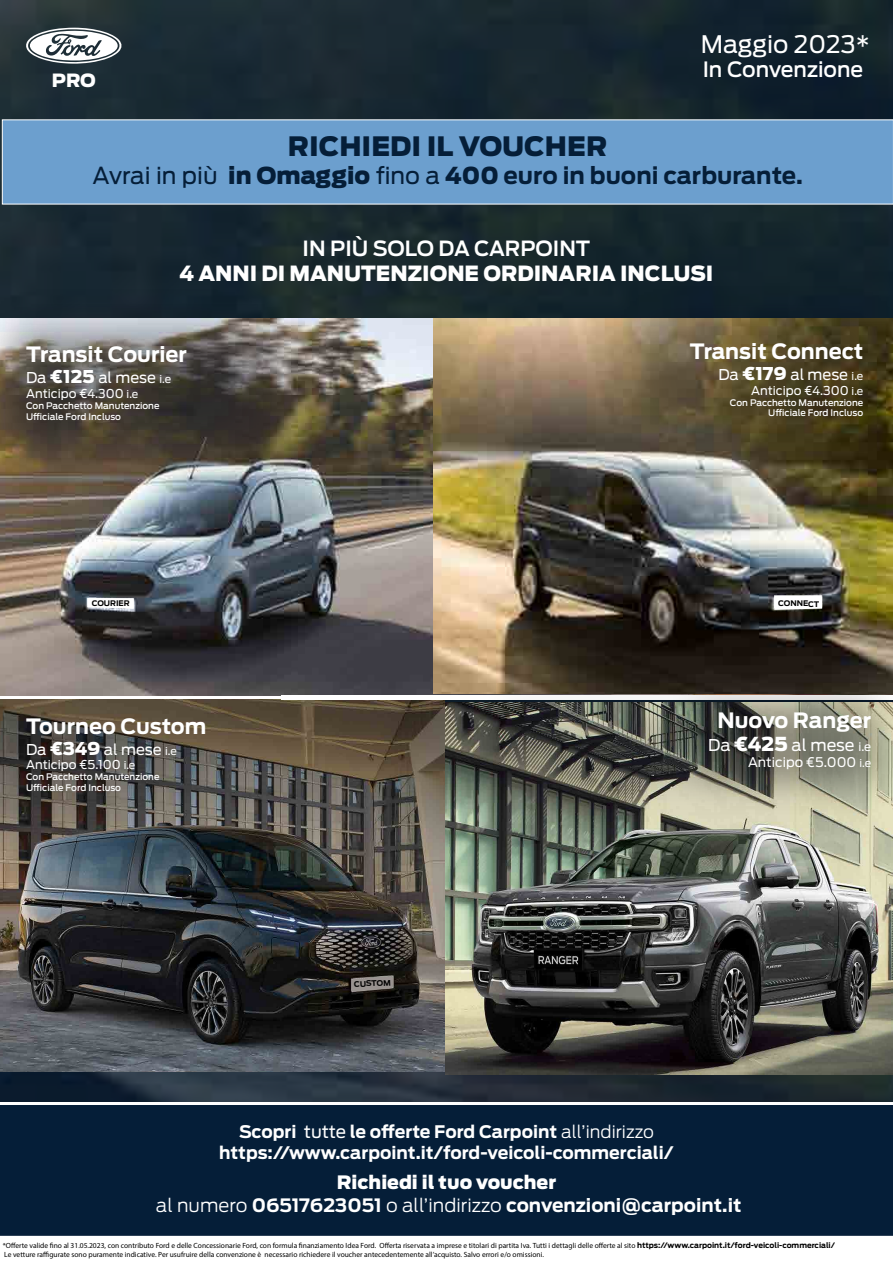
<style>
.page{position:relative;width:893px;height:1263px;background:#fff}
.page>*{position:absolute;margin:0;border:0;box-sizing:border-box;transform-origin:0 0}
.t1{font:900 26.55px "Ford Antenna";color:#051e38}
.t2{font:24px "Ford Antenna";color:#fff}
.t3{font:700 23.25px "Ford Antenna";color:#051e38}
.t4{font:700 21px "Ford Antenna";color:#fff}
.t5{font:500 21px "Ford Antenna";color:#fff}
.t6{font:900 20.85px "Ford Antenna";color:#fff}
.t7{font:600 20.85px "Ford Antenna";color:#fff}
.t8{font:700 18.3px/22.2px "Ford Antenna";color:#fff;text-align:center}
.t9{font:900 18.15px "Ford Antenna";color:#fff}
.t10{font:700 17.25px/20.7px "Ford Antenna";color:#fff;text-align:center}
.t11{font:16.2px "Ford Antenna";color:#fff}
.t12{font:14.85px "Ford Antenna";color:#fff}
.t13{font:13.2px "Ford Antenna";color:#fff}
.t14{font:12.15px "Ford Antenna";color:#fff}
.t15{font:500 9px/10.8px "Ford Antenna";color:#fff}
.t16{font:700 7.65px "Ford Antenna";letter-spacing:-.005em;color:#000}
.t17{font:7.5px/9px "Myriad Pro";color:#000}
.s1{font-weight:400}
.s2{font-weight:900}
.s3{font-weight:900;font-size:17.55px}
.s4{font-size:10.8px}
.s5{font-weight:900;font-size:19.2px}
.s6{font-size:11.85px}
.s7{font-weight:300}
.s8{font-family:"Ford Antenna";font-weight:700}
</style>
<div class="page">
<img style="left:0;top:0;width:893px;height:1102px">
<img style="left:0;top:319px;width:449px;height:377px">
<img style="left:433px;top:319px;width:460px;height:375px">
<img style="left:0;top:284px;width:340px;height:223px">
<img style="left:0;top:700px;width:444px;height:372px">
<img style="left:446px;top:703px;width:447px;height:371px">
<div style="left:0;top:1104px;width:893px;height:155px;background:#051e38"></div>
<div style="left:0;top:1236px;width:893px;height:23px;background:#fff"></div>
<svg style="left:26px;top:28px;width:96px;height:36px"></svg>
<div style="left:2px;top:119px;width:891px;height:85px;background:#6c9fce"></div>
<div style="left:281px;top:695px;width:612px;height:5px;background:#fff"></div>
<hr style="left:0;top:696px;width:282px;height:3px;background:#fff">
<img style="left:449px;top:656px;width:444px;height:179px">
<img style="left:0;top:269px;width:293px;height:211px">
<img style="left:596px;top:266px;width:297px;height:211px">
<img style="left:644px;top:652px;width:249px;height:182px">
<svg style="left:87px;top:598px;width:47px;height:11px"></svg>
<svg style="left:774px;top:595px;width:48px;height:15px"></svg>
<svg style="left:351px;top:976px;width:41px;height:15px"></svg>
<h3 class="t9" style="left:52px;top:63px;width:46px">PRO</h3>
<h2 class="t2" style="left:701px;top:23px;width:170px">Maggio 2023*</h2>
<h3 class="t5" style="left:703px;top:51px;width:162px">In Convenzione</h3>
<h1 class="t1" style="left:288px;top:122px;width:321px">RICHIEDI IL VOUCHER</h1>
<h3 class="t3" style="left:93px;top:155px;width:712px"><span class="s1">Avrai in più</span> <span class="s2">in Omaggio</span> <span class="s1">fino a</span> <span class="s2">400</span> euro in buoni carburante.</h3>
<h3 class="t7" style="left:303px;top:230px;width:289px">IN PIÙ SOLO DA CARPOINT</h3>
<h3 class="t6" style="left:180px;top:254px;width:535px">4 ANNI DI MANUTENZIONE ORDINARIA INCLUSI</h3>
<h3 class="t4" style="left:26px;top:336px;width:163px">Transit Courier</h3>
<h3 class="t12" style="left:26px;top:365px;width:147px">Da <span class="s3">€125</span> al mese <span class="s4">i.e</span></h3>
<h3 class="t14" style="left:26px;top:383px;width:114px">Anticipo €4.300 <span class="s4">i.e</span></h3>
<p class="t15" style="left:26px;top:399px;width:135px">Con Pacchetto Manutenzione<br>Ufficiale Ford Incluso</p>
<h3 class="t4" style="left:690px;top:332px;width:175px">Transit Connect</h3>
<h3 class="t12" style="left:718px;top:362px;width:146px">Da <span class="s3">€179</span> al mese <span class="s4">i.e</span></h3>
<h3 class="t14" style="left:751px;top:380px;width:114px">Anticipo €4.300 <span class="s4">i.e</span></h3>
<p class="t15" style="left:730px;top:396px;width:135px;text-align:right">Con Pacchetto Manutenzione<br>Ufficiale Ford Incluso</p>
<p class="t16" style="left:778px;top:595px;width:43px">CONNECT</p>
<p class="t16" style="left:92px;top:597px;width:40px">COURIER</p>
<p class="t16" style="left:778px;top:597px;width:43px">CONNECT</p>
<h3 class="t4" style="left:26px;top:707px;width:182px">Tourneo Custom</h3>
<h3 class="t12" style="left:26px;top:736px;width:152px">Da <span class="s3">€349</span> al mese <span class="s4">i.e</span></h3>
<h3 class="t14" style="left:26px;top:754px;width:111px">Anticipo €5.100 <span class="s4">i.e</span></h3>
<p class="t15" style="left:26px;top:770px;width:135px">Con Pacchetto Manutenzione<br>Ufficiale Ford Incluso</p>
<p class="t16" style="left:354px;top:977px;width:38px;rotate:-3deg">CUSTOM</p>
<h3 class="t4" style="left:717px;top:701px;width:155px">Nuovo Ranger</h3>
<h3 class="t11" style="left:708px;top:731px;width:165px">Da <span class="s5">€425</span> al mese <span class="s6">i.e</span></h3>
<h3 class="t13" style="left:748px;top:751px;width:125px">Anticipo €5.000 <span class="s4">i.e</span></h3>
<h3 class="t10" style="left:219px;top:1120px;width:456px">Scopri <span class="s1">tutte</span> le offerte Ford Carpoint <span class="s7">all’indirizzo </span>https://www.carpoint.it/ford-veicoli-commerciali/</h3>
<h3 class="t8" style="left:156px;top:1169px;width:587px"><span class="s2">Richiedi il tuo voucher<br></span><span class="s7">al numero</span> 06517623051 <span class="s7">o all’indirizzo</span> convenzioni@carpoint.it</h3>
<p class="t17" style="left:3px;top:1240px;width:834px">*Offerte valide fino al 31.05.2023, con contributo Ford e delle Concessionarie Ford, con formula finanziamento Idea Ford. Offerta riservata a imprese e titolari di partita Iva. Tutti i dettagli delle offerte al sito <span class="s8">https://www.carpoint.it/ford-veicoli-commerciali/<br></span>Le vetture raffigurate sono puramente indicative. Per usufruire della convenzione è necessario richiedere il voucher antecedentemente all’acquisto. Salvo errori e/o omissioni.</p>
</div>
